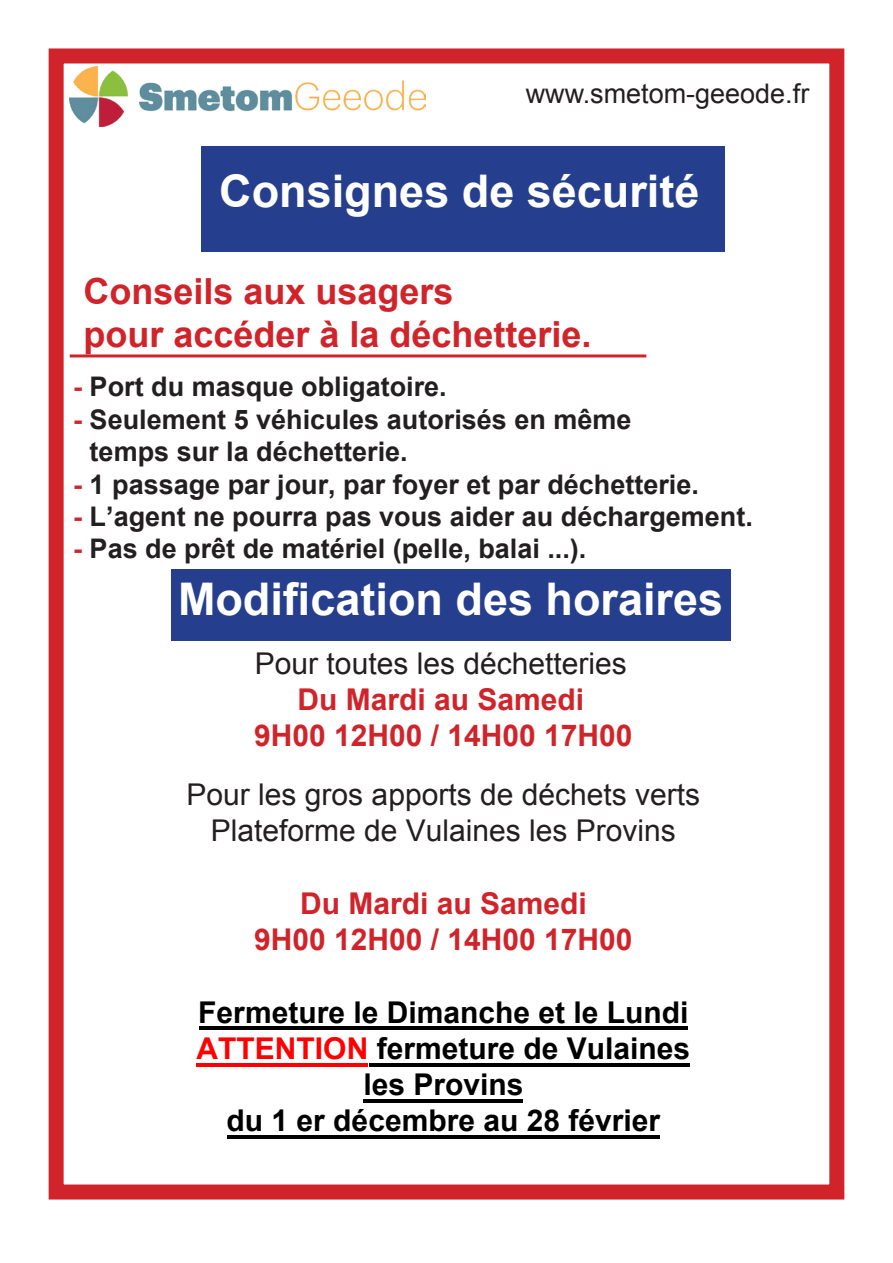
<style>
.page{position:relative;width:893px;height:1263px;background:#fff}
.page>*{position:absolute;margin:0;border:0;box-sizing:border-box;transform-origin:0 0}
.t1{font:700 45px "Arial";color:#fff}
.t2{font:700 36px/43.2px "Arial";color:#d1232a}
.t3{font:700 30px/36px "Arial";color:#010001;text-align:center}
.t4{font:30px/36px "Arial";color:#231f20;text-align:center}
.t5{font:700 30px/36px "Arial";color:#d1232a;text-align:center}
.t6{font:700 27px/32.4px "Arial";color:#231f20}
.t7{font:27px "Arial";color:#231f20}
.s1{color:#d1232a}
.s2{color:#ff0001}
</style>
<div class="page">
<div style="left:49px;top:48px;width:795px;height:1151px;border:15px solid #d1232a"></div>
<div style="left:201px;top:146px;width:524px;height:106px;background:#253f8e"></div>
<hr style="left:70px;top:354px;width:576px;height:3px;background:#d1232a">
<div style="left:172px;top:570px;width:559px;height:71px;background:#253f8e"></div>
<img style="left:70px;top:67px;width:355px;height:59px">
<hr style="left:227px;top:1135px;width:432px;height:4px;background:#010001">
<hr style="left:364px;top:1099px;width:159px;height:4px;background:#010001">
<hr style="left:369px;top:1063px;width:321px;height:4px;background:#010001">
<hr style="left:197px;top:1063px;width:171px;height:4px;background:#ff0001">
<hr style="left:199px;top:1027px;width:489px;height:3px;background:#010001">
<p class="t7" style="left:526px;top:76px;width:285px">www.smetom-geeode.fr</p>
<h1 class="t1" style="left:219px;top:161px;width:482px">Consignes de sécurité</h1>
<h2 class="t2" style="left:83px;top:271px;width:510px">Conseils aux usagers<br>pour accéder à la déchetterie.</h2>
<p class="t6" style="left:73px;top:372px;width:375px"><span class="s1">-</span> Port du masque obligatoire.</p>
<p class="t6" style="left:90px;top:404px;width:543px;text-indent:-16px"><span class="s1">-</span> Seulement 5 véhicules autorisés en même temps sur la déchetterie.</p>
<p class="t6" style="left:73px;top:469px;width:627px"><span class="s1">-</span> 1 passage par jour, par foyer et par déchetterie.</p>
<p class="t6" style="left:73px;top:501px;width:681px"><span class="s1">-</span> L’agent ne pourra pas vous aider au déchargement.</p>
<p class="t6" style="left:73px;top:534px;width:515px"><span class="s1">-</span> Pas de prêt de matériel (pelle, balai ...).</p>
<h1 class="t1" style="left:178px;top:570px;width:547px">Modification des horaires</h1>
<p class="t4" style="left:255px;top:645px;width:373px">Pour toutes les déchetteries</p>
<p class="t5" style="left:254px;top:682px;width:380px">Du Mardi au Samedi<br>9H00 12H00 / 14H00 17H00</p>
<p class="t4" style="left:187px;top:776px;width:515px">Pour les gros apports de déchets verts<br>Plateforme de Vulaines les Provins</p>
<p class="t5" style="left:254px;top:886px;width:380px">Du Mardi au Samedi<br>9H00 12H00 / 14H00 17H00</p>
<p class="t3" style="left:197px;top:996px;width:495px">Fermeture le Dimanche et le Lundi<br><span class="s2">ATTENTION</span> fermeture de Vulaines les Provins<br>du 1 er décembre au 28 février</p>
</div>
